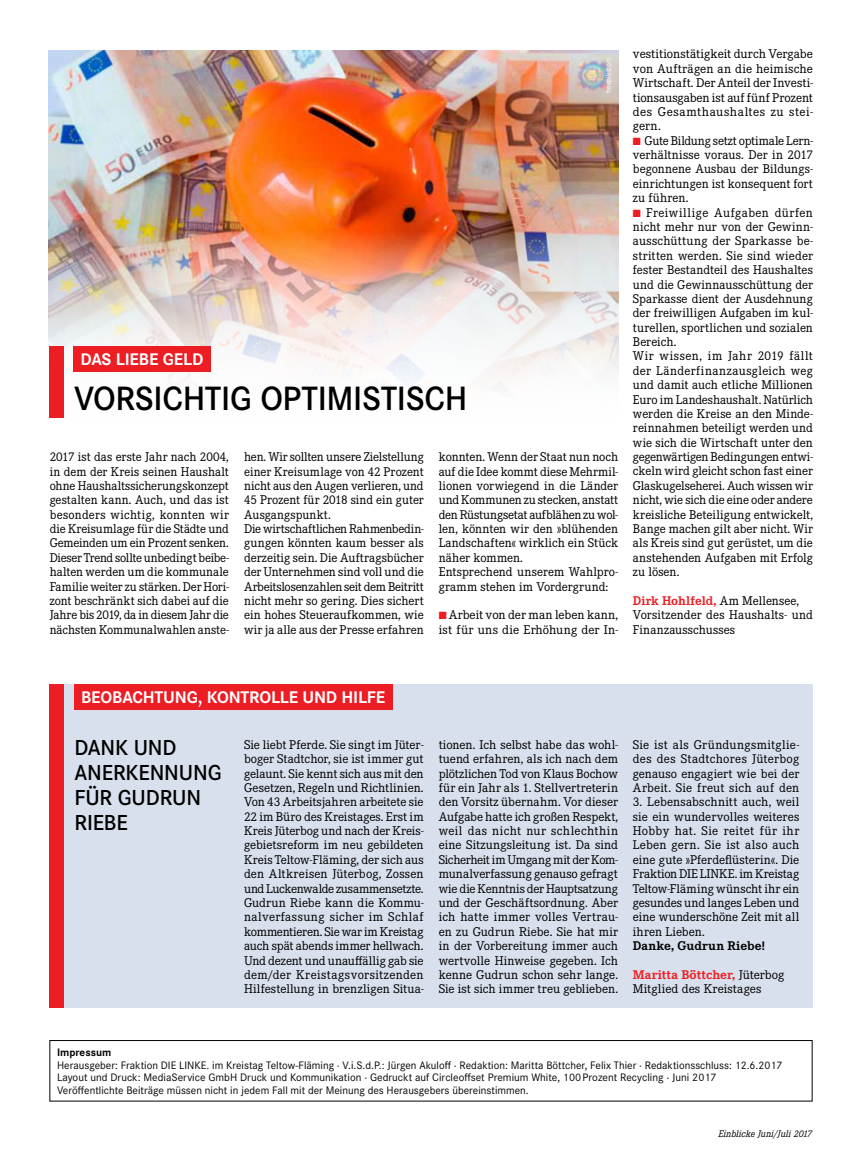
<style>
.page{position:relative;width:862px;height:1170px;background:#fff}
.page>*{position:absolute;margin:0;border:0;box-sizing:border-box;transform-origin:0 0}
.t1{font:600 35px "Corporate S";letter-spacing:-.01em;color:#000}
.t2{font:600 22.5px/25px "Corporate S";letter-spacing:-.01em;color:#000}
.t3{font:700 17.5px "Corporate S";letter-spacing:-.01em;color:#fff}
.t4{font:13.12px/14.4px "Corporate E";color:#000;text-align:justify}
.t5{font:700 13.12px/28.8px "Corporate E";letter-spacing:.01em;color:#000}
.t6{font:11.25px/12.5px "Corporate S";color:#000}
.t7{font:700 11.25px "Corporate S";color:#000}
.t8{font:italic 10px "Corporate E";color:#000}
.t9{font:7.5px "Corporate S";color:#fff}
.s1{color:#ed1d24}
.s2{font-weight:700;color:#ed1d24}
.s3{font-weight:400}
</style>
<div class="page">
<img style="left:48px;top:50px;width:569px;height:181px">
<img style="left:48px;top:231px;width:571px;height:187px">
<div style="left:50px;top:684px;width:762px;height:323px;background:#d9e0ed"></div>
<div style="left:50px;top:1040px;width:761px;height:61px;border:1px solid #000"></div>
<div style="left:49px;top:346px;width:14px;height:72px;background:#ed1d24"></div>
<div style="left:50px;top:684px;width:14px;height:323px;background:#ed1d24"></div>
<div style="left:73px;top:346px;width:137px;height:26px;background:#ed1d24"></div>
<div style="left:74px;top:684px;width:318px;height:26px;background:#ed1d24"></div>
<h3 class="t3" style="left:80px;top:349px;width:124px">DAS LIEBE GELD</h3>
<h1 class="t1" style="left:74px;top:378px;width:394px">VORSICHTIG OPTIMISTISCH</h1>
<p class="t9" style="left:604px;top:93px;width:37px;rotate:-90deg">freepik.com</p>
<p class="t4" style="left:50px;top:450px;width:181px">2017 ist das erste Jahr nach 2004, in dem der Kreis seinen Haushalt ohne Haushaltssicherungskonzept gestalten kann. Auch, und das ist besonders wichtig, konnten wir die Kreisumlage für die Städte und Gemeinden um ein Prozent senken.<br>Dieser Trend sollte unbedingt beibe&shy;halten werden um die kommunale Familie weiter zu stärken. Der Hori&shy;zont beschränkt sich dabei auf die Jahre bis 2019, da in diesem Jahr die nächsten Kommunalwahlen anste-</p>
<p class="t4" style="left:438px;top:450px;width:181px;text-align:left">konnten. Wenn der Staat nun noch auf die Idee kommt diese Mehrmil&shy;lionen vorwiegend in die Länder und Kommunen zu stecken, anstatt den Rüstungsetat aufblähen zu wol&shy;len, könnten wir den »blühenden<br>Landschaften« wirklich ein Stück näher kommen.<br>Entsprechend unserem Wahlpro&shy;gramm stehen im Vordergrund:</p>
<p class="t4" style="left:244px;top:450px;width:181px;text-align:left">hen. Wir sollten unsere Zielstellung einer Kreisumlage von 42 Prozent nicht aus den Augen verlieren, und 45 Prozent für 2018 sind ein guter Ausgangspunkt.<br>Die wirtschaftlichen Rahmenbedin&shy;gungen könnten kaum besser als derzeitig sein. Die Auftragsbücher der Unternehmen sind voll und die Arbeitslosenzahlen seit dem Beitritt nicht mehr so gering. Dies sichert ein hohes Steueraufkommen, wie wir ja alle aus der Presse erfahren</p>
<p class="t4" style="left:438px;top:608px;width:181px"><span class="s1">■</span> Arbeit von der man leben kann, ist für uns die Erhöhung der In-</p>
<p class="t4" style="left:632px;top:47px;width:181px">vestitionstätigkeit durch Vergabe von Aufträgen an die heimische Wirtschaft. Der Anteil der Investi&shy;tionsausgaben ist auf fünf Prozent des Gesamthaushaltes zu stei&shy;gern.</p>
<p class="t4" style="left:632px;top:133px;width:181px"><span class="s1">■</span> Gute Bildung setzt optimale Lern&shy;verhältnisse voraus. Der in 2017 begonnene Ausbau der Bildungs&shy;einrichtungen ist konsequent fort zu führen.</p>
<p class="t4" style="left:632px;top:205px;width:181px;text-align:left"><span class="s1">■</span> Freiwillige Aufgaben dürfen nicht mehr nur von der Gewinn&shy;ausschüttung der Sparkasse be&shy;stritten werden. Sie sind wieder fester Bestandteil des Haushaltes und die Gewinnausschüttung der<br>Sparkasse dient der Ausdehnung der freiwilligen Aufgaben im kul&shy;turellen, sportlichen und sozialen<br>Bereich.<br>Wir wissen, im Jahr 2019 fällt der Länderfinanzausgleich weg und damit auch etliche Millionen<br>Euro im Landeshaushalt. Natürlich werden die Kreise an den Minde&shy;reinnahmen beteiligt werden und wie sich die Wirtschaft unter den gegenwärtigen Bedingungen entwi&shy;ckeln wird gleicht schon fast einer<br>Glaskugelseherei. Auch wissen wir nicht, wie sich die eine oder andere kreisliche Beteiligung entwickelt,<br>Bange machen gilt aber nicht. Wir als Kreis sind gut gerüstet, um die anstehenden Aufgaben mit Erfolg zu lösen.</p>
<p class="t4" style="left:632px;top:593px;width:181px;text-align:left"><span class="s2">Dirk Hohlfeld,</span> Am Mellensee,<br>Vorsitzender des Haushalts- und<br>Finanzausschusses</p>
<h3 class="t3" style="left:81px;top:687px;width:305px">BEOBACHTUNG, KONTROLLE UND HILFE</h3>
<h2 class="t2" style="left:74px;top:735px;width:148px">DANK UND<br>ANERKENNUNG<br>FÜR GUDRUN<br>RIEBE</h2>
<p class="t4" style="left:244px;top:737px;width:181px">Sie liebt Pferde. Sie singt im Jüter&shy;boger Stadtchor, sie ist immer gut gelaunt. Sie kennt sich aus mit den Gesetzen, Regeln und Richtlinien.<br>Von 43 Arbeitsjahren arbeitete sie 22 im Büro des Kreistages. Erst im Kreis Jüterbog und nach der Kreis&shy;gebietsreform im neu gebildeten Kreis Teltow-Fläming, der sich aus den Altkreisen Jüterbog, Zossen und Luckenwalde zusammensetzte.<br>Gudrun Riebe kann die Kommu&shy;nalverfassung sicher im Schlaf kommentieren. Sie war im Kreistag auch spät abends immer hellwach.<br>Und dezent und unauffällig gab sie dem/der Kreistagsvorsitzenden Hilfestellung in brenzligen Situa-</p>
<p class="t4" style="left:438px;top:737px;width:181px">tionen. Ich selbst habe das wohl&shy;tuend erfahren, als ich nach dem plötzlichen Tod von Klaus Bochow für ein Jahr als 1. Stellvertreterin den Vorsitz übernahm. Vor dieser Aufgabe hatte ich großen Respekt, weil das nicht nur schlechthin eine Sitzungsleitung ist. Da sind Sicherheit im Umgang mit der Kom&shy;munalverfassung genauso gefragt wie die Kenntnis der Hauptsatzung und der Geschäftsordnung. Aber ich hatte immer volles Vertrau&shy;en zu Gudrun Riebe. Sie hat mir in der Vorbereitung immer auch wertvolle Hinweise gegeben. Ich kenne Gudrun schon sehr lange.<br>Sie ist sich immer treu geblieben.</p>
<p class="t4" style="left:632px;top:737px;width:168px">Sie ist als Gründungsmitglie&shy;des des Stadtchores Jüterbog genauso engagiert wie bei der Arbeit. Sie freut sich auf den</p>
<p class="t4" style="left:632px;top:795px;width:168px">3. Lebensabschnitt auch, weil sie ein wundervolles weiteres Hobby hat. Sie reitet für ihr Leben gern. Sie ist also auch eine gute »Pferdeflüsterin«. Die Fraktion DIE LINKE. im Kreistag Teltow-Fläming wünscht ihr ein gesundes und langes Leben und eine wunderschöne Zeit mit all ihren Lieben.</p>
<p class="t5" style="left:632px;top:931px;width:153px">Danke, Gudrun Riebe!<br><span class="s1">Maritta Böttcher,</span> <span class="s3">Jüterbog</span></p>
<p class="t4" style="left:632px;top:981px;width:130px">Mitglied des Kreistages</p>
<p class="t7" style="left:57px;top:1045px;width:56px">Impressum</p>
<p class="t6" style="left:57px;top:1058px;width:726px">Herausgeber: Fraktion DIE LINKE. im Kreistag Teltow-Fläming · V.i.S.d.P.: Jürgen Akuloff · Redaktion: Maritta Böttcher, Felix Thier · Redaktionsschluss: 12.6.2017<br>Layout und Druck: MediaService GmbH Druck und Kommunikation · Gedruckt auf Circleoffset Premium White, 100Prozent Recycling · Juni 2017<br>Veröffentlichte Beiträge müssen nicht in jedem Fall mit der Meinung des Herausgebers übereinstimmen.</p>
<p class="t8" style="left:718px;top:1128px;width:95px">Einblicke Juni/Juli 2017</p>
</div>
